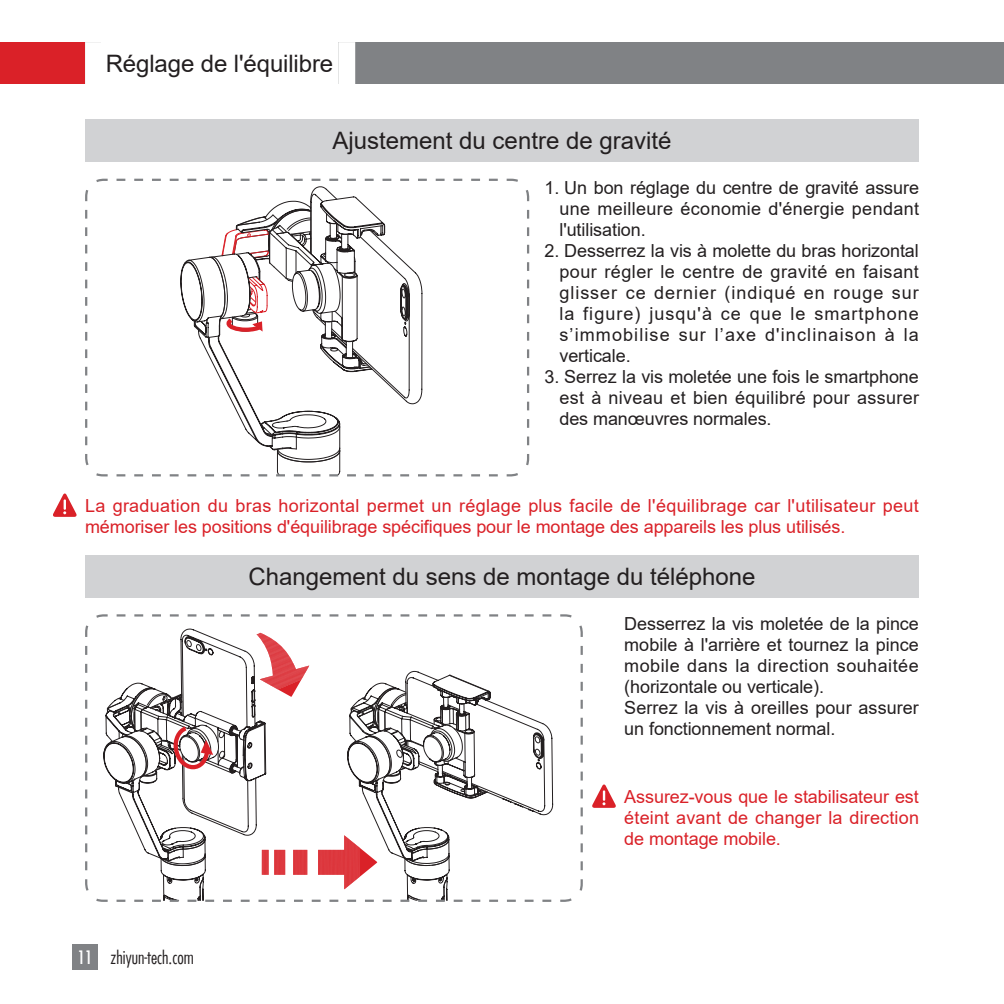
<style>
.page{position:relative;width:1004px;height:1004px;background:#fff}
.page>*{position:absolute;margin:0;border:0;box-sizing:border-box;transform-origin:0 0}
.标题1{font:24px "Arial";color:#231f20}
.页码标题{font:24px "Arial";letter-spacing:-.005em;color:#231f20}
.正文无段前段后{font:18px/21px "Arial";letter-spacing:.015em;color:#231f20;text-align:justify}
.红色字体{font:18px/21px "Arial";letter-spacing:.01em;color:#da2128}
.t1{font:300 condensed 18px "Futura LT";color:#231f20}
.s1{font-weight:400;color:#fff}
</style>
<div class="page">
<div style="left:0;top:43px;width:85px;height:41px;background:#da2128"></div>
<div style="left:72px;top:944px;width:26px;height:25px;background:#808285"></div>
<div style="left:85px;top:43px;width:918px;height:41px;background:#808285"></div>
<div style="left:85px;top:119px;width:833px;height:43px;background:#d1d2d4"></div>
<div style="left:85px;top:554px;width:833px;height:43px;background:#d1d2d4"></div>
<svg style="left:85px;top:178px;width:445px;height:299px"></svg>
<svg style="left:85px;top:614px;width:498px;height:288px"></svg>
<svg style="left:53px;top:493px;width:24px;height:24px"></svg>
<svg style="left:592px;top:784px;width:24px;height:23px"></svg>
<svg style="left:85px;top:42px;width:270px;height:42px"></svg>
<div style="left:101px;top:42px;width:237px;height:43px;background:#fff"></div>
<p class="页码标题" style="left:106px;top:47px;width:229px">Réglage de l'équilibre</p>
<p class="标题1" style="left:332px;top:124px;width:340px">Ajustement du centre de gravité</p>
<p class="正文无段前段后" style="left:559px;top:177px;width:361px;text-indent:-15px">1. Un bon réglage du centre de gravité assure une meilleure économie d'énergie pendant l'utilisation.</p>
<p class="正文无段前段后" style="left:559px;top:240px;width:361px;text-indent:-15px">2. Desserrez la vis à molette du bras horizontal pour régler le centre de gravité en faisant glisser ce dernier (indiqué en rouge sur la figure) jusqu'à ce que le smartphone s’immobilise sur l’axe d'inclinaison à la verticale.</p>
<p class="正文无段前段后" style="left:559px;top:366px;width:361px;text-indent:-15px">3. Serrez la vis moletée une fois le smartphone est à niveau et bien équilibré pour assurer des manœuvres normales.</p>
<p class="红色字体" style="left:85px;top:494px;width:835px">La graduation du bras horizontal permet un réglage plus facile de l'équilibrage car l'utilisateur peut mémoriser les positions d'équilibrage spécifiques pour le montage des appareils les plus utilisés.</p>
<p class="标题1" style="left:248px;top:559px;width:508px">Changement du sens de montage du téléphone</p>
<p class="正文无段前段后" style="left:624px;top:612px;width:296px">Desserrez la vis moletée de la pince mobile à l'arrière et tournez la pince mobile dans la direction souhaitée (horizontale ou verticale).</p>
<p class="正文无段前段后" style="left:624px;top:696px;width:296px">Serrez la vis à oreilles pour assurer un fonctionnement normal.</p>
<p class="t1" style="left:78px;top:946px;width:118px"><span class="s1">11</span> zhiyun-tech.com</p>
<p class="红色字体" style="left:624px;top:785px;width:296px;text-align:justify">Assurez-vous que le stabilisateur est éteint avant de changer la direction de montage mobile.</p>
</div>
